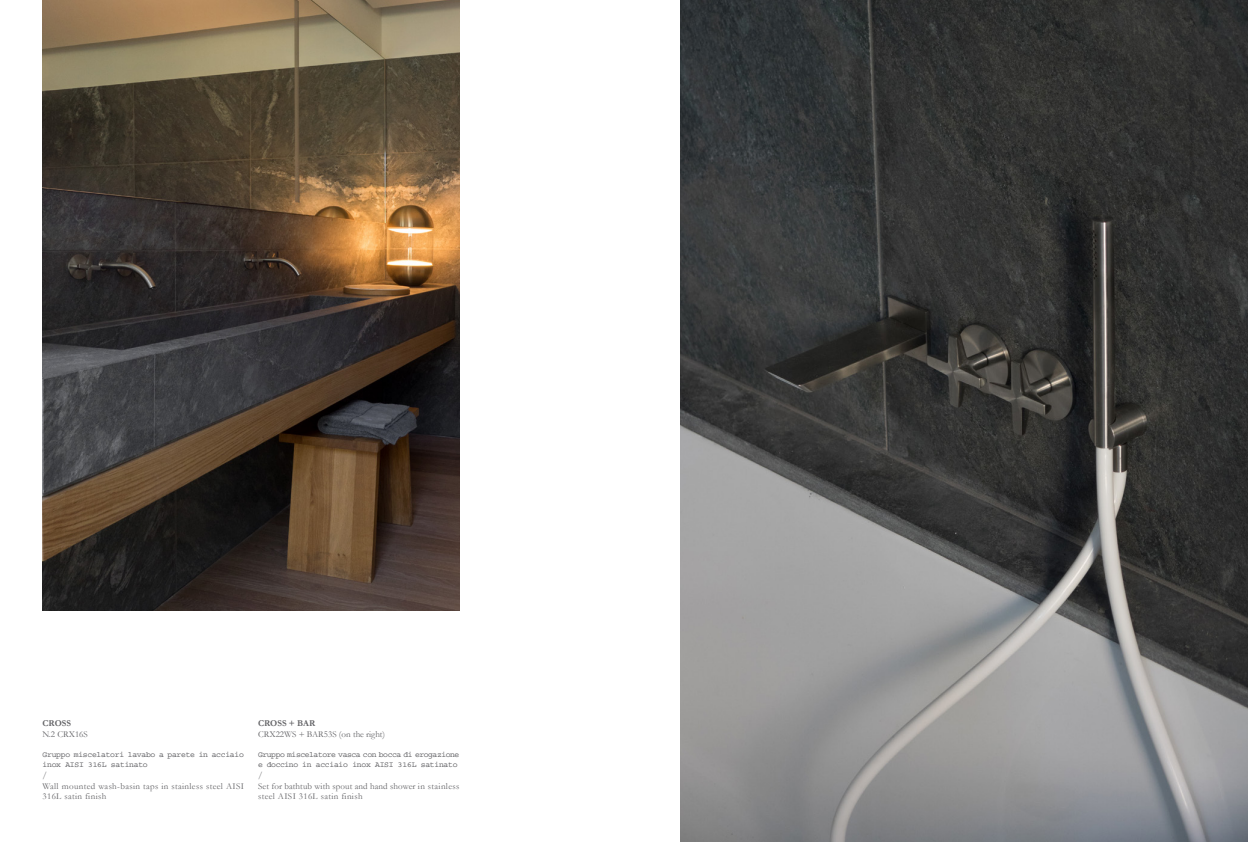
<style>
.page{position:relative;width:1248px;height:842px;background:#fff}
.page>*{position:absolute;margin:0;border:0;box-sizing:border-box;transform-origin:0 0}
.t1{font:9px/10.8px "Garamond";letter-spacing:.04em;color:#636366}
.t2{font:9px "Garamond";color:#636366}
.t3{font:700 9px "Garamond";color:#636366}
.t4{font:8px/9.6px "Courier";letter-spacing:-.05em;color:#636366}
.t5{font:8px/9.6px "Courier";letter-spacing:-.03em;color:#636366}
</style>
<div class="page">
<img style="left:42px;top:0;width:417px;height:610px">
<img style="left:680px;top:0;width:567px;height:842px">
<p class="t3" style="left:43px;top:718px;width:30px">CROSS</p>
<p class="t1" style="left:43px;top:729px;width:47px">N.2 CRX16S</p>
<p class="t5" style="left:43px;top:750px;width:203px">Gruppo miscelatori lavabo a parete in acciaio inox AISI 316L satinato</p>
<p class="t1" style="left:43px;top:770px;width:203px">/<br>Wall mounted wash-basin taps in stainless steel AISI<br>316L satin finish</p>
<p class="t3" style="left:258px;top:718px;width:59px">CROSS + BAR</p>
<p class="t2" style="left:258px;top:729px;width:129px">CRX22WS + BAR53S (on the right)</p>
<p class="t4" style="left:258px;top:750px;width:203px">Gruppo miscelatore vasca con bocca di erogazione e doccino in acciaio inox AISI 316L satinato</p>
<p class="t1" style="left:258px;top:770px;width:203px">/<br>Set for bathtub with spout and hand shower in stainless steel AISI 316L satin finish</p>
</div>
